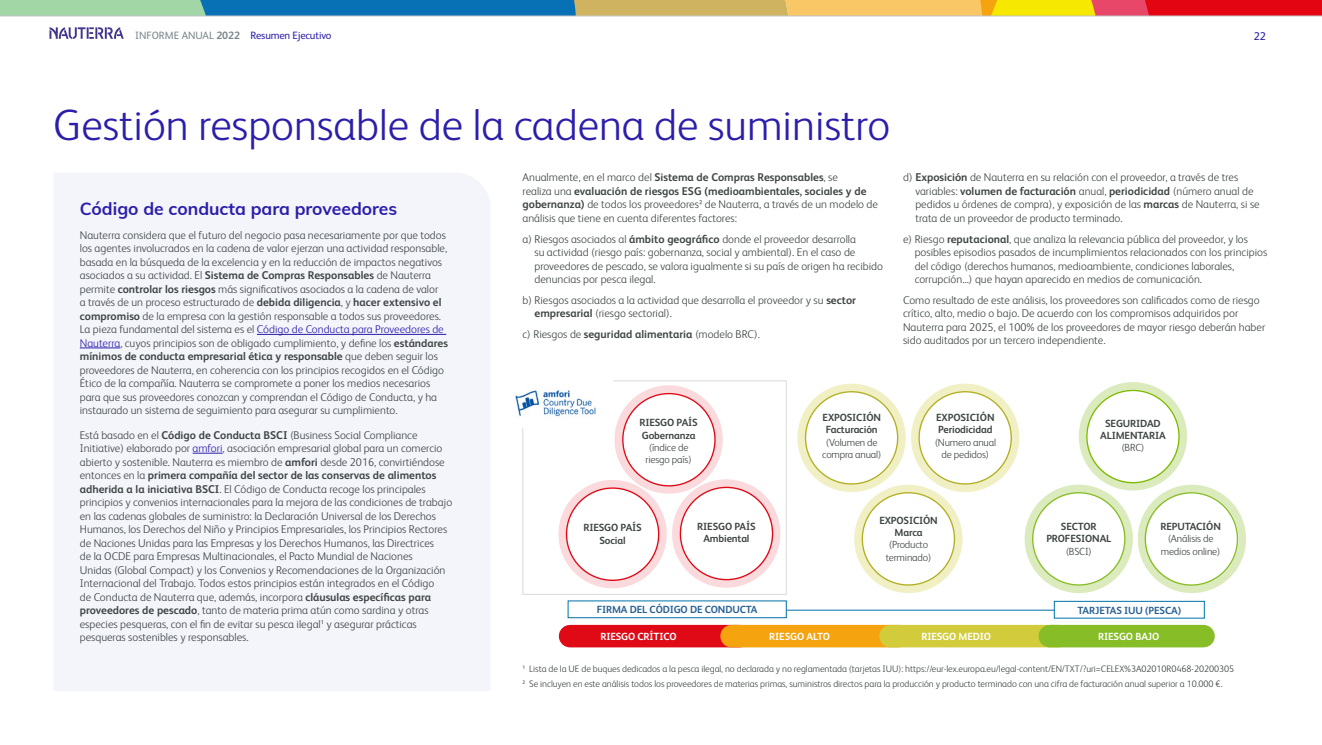
<style>
.page{position:relative;width:1322px;height:745px;background:#fff}
.page>*{position:absolute;margin:0;border:0;box-sizing:border-box;transform-origin:0 0}
.t1{font:300 43.75px "FS Albert Pro";color:#2b1eaa}
.t2{font:700 17.5px "Mulish";color:#2b1eaa}
.t3{font:300 11.25px/13.5px "FS Albert Pro";color:#3e4543}
.t4{font:11.25px "FS Albert Pro";color:#2b1eaa}
.t5{font:10.62px "FS Albert Pro";letter-spacing:-.015em;color:#2b1eaa}
.t6{font:700 10.38px/12.4px "FS Albert Pro";letter-spacing:-.015em;color:#3e4543;text-align:center}
.t7{font:300 10.38px/12.4px "FS Albert Pro";letter-spacing:-.015em;color:#3e4543;text-align:center}
.t8{font:700 10.38px "FS Albert Pro";letter-spacing:-.015em;color:#fff}
.t9{font:700 10.38px "FS Albert Pro";letter-spacing:-.015em;color:#276093}
.t10{font:300 9.38px/14.1px "FS Albert Pro";letter-spacing:-.005em;color:#3e4543}
.s1{color:#7a878c}
.s2{font-weight:700;color:#7a878c}
.s3{font-weight:700}
.s4{color:#2b1eaa}
</style>
<div class="page">
<svg style="left:0;top:0;width:1322px;height:16px;background:#9e9274"></svg>
<hr style="left:0;top:16px;width:1322px;height:1px;background:#bdc3c6">
<svg style="left:49px;top:27px;width:75px;height:12px"></svg>
<div style="left:54px;top:173px;width:436px;height:517px;background:#f4f4fb"></div>
<hr style="left:257px;top:334px;width:189px;height:1px;background:#2b1eaa">
<hr style="left:80px;top:347px;width:40px;height:1px;background:#2b1eaa">
<hr style="left:193px;top:452px;width:30px;height:1px;background:#2b1eaa">
<div style="left:522px;top:380px;width:264px;height:214px;border:1px solid #dadada"></div>
<div style="left:504px;top:373px;width:109px;height:54px;background:#fff"></div>
<img style="left:515px;top:390px;width:81px;height:27px">
<div style="left:614px;top:385px;width:109px;height:108px;border:8px solid #fadadc;border-radius:50%"></div>
<div style="left:672px;top:479px;width:108px;height:108px;border:8px solid #fadadc;border-radius:50%"></div>
<div style="left:797px;top:383px;width:109px;height:108px;border:8px solid #f1f0c5;border-radius:50%"></div>
<div style="left:911px;top:383px;width:108px;height:108px;border:8px solid #f1f0c5;border-radius:50%"></div>
<div style="left:854px;top:484px;width:108px;height:108px;border:8px solid #f1f0c5;border-radius:50%"></div>
<div style="left:1024px;top:484px;width:109px;height:108px;border:8px solid #dbebbe;border-radius:50%"></div>
<div style="left:1079px;top:382px;width:108px;height:108px;border:8px solid #dbebbe;border-radius:50%"></div>
<div style="left:558px;top:479px;width:109px;height:109px;border:8px solid #fadadc;border-radius:50%"></div>
<div style="left:1137px;top:484px;width:109px;height:108px;border:8px solid #dbebbe;border-radius:50%"></div>
<hr style="left:786px;top:609px;width:268px;height:1px;background:#0071a7">
<div style="left:1054px;top:600px;width:150px;height:18px;border:1px solid #0071a7"></div>
<div style="left:570px;top:624px;width:170px;height:23px;background:#e00a17"></div>
<div style="left:731px;top:624px;width:168px;height:23px;background:#f5a30f"></div>
<div style="left:890px;top:624px;width:168px;height:23px;background:#d2cc3d"></div>
<div style="left:1050px;top:624px;width:153px;height:23px;background:#87bd26"></div>
<p class="t5" style="left:135px;top:27px;width:198px"><span class="s1">INFORME ANUAL</span> <span class="s2">2022</span> Resumen Ejecutivo</p>
<p class="t4" style="left:1253px;top:28px;width:14px">22</p>
<h1 class="t1" style="left:53px;top:95px;width:838px">Gestión responsable de la cadena de suministro</h1>
<h2 class="t2" style="left:80px;top:195px;width:319px">Código de conducta para proveedores</h2>
<p class="t3" style="left:80px;top:227px;width:370px">Nauterra considera que el futuro del negocio pasa necesariamente por que todos los agentes involucrados en la cadena de valor ejerzan una actividad responsable, basada en la búsqueda de la excelencia y en la reducción de impactos negativos asociados a su actividad. El <span class="s3">Sistema de Compras Responsables</span> de Nauterra permite <span class="s3">controlar los riesgos</span> más significativos asociados a la cadena de valor<br>a través de un proceso estructurado de <span class="s3">debida diligencia</span>, y <span class="s3">hacer extensivo el compromiso</span> de la empresa con la gestión responsable a todos sus proveedores.<br>La pieza fundamental del sistema es el <span class="s4">Código de Conducta para Proveedores de Nauterra</span>, cuyos principios son de obligado cumplimiento, y define los <span class="s3">estándares mínimos de conducta empresarial ética y responsable</span> que deben seguir los proveedores de Nauterra, en coherencia con los principios recogidos en el Código Ético de la compañía. Nauterra se compromete a poner los medios necesarios para que sus proveedores conozcan y comprendan el Código de Conducta, y ha instaurado un sistema de seguimiento para asegurar su cumplimiento.</p>
<p class="t3" style="left:80px;top:427px;width:374px">Está basado en el <span class="s3">Código de Conducta BSCI</span> (Business Social Compliance Initiative) elaborado por <span class="s4">amfori</span>, asociación empresarial global para un comercio abierto y sostenible. Nauterra es miembro de <span class="s3">amfori</span> desde 2016, convirtiéndose entonces en la <span class="s3">primera compañía del sector de las conservas de alimentos adherida a la iniciativa BSCI</span>. El Código de Conducta recoge los principales principios y convenios internacionales para la mejora de las condiciones de trabajo en las cadenas globales de suministro: la Declaración Universal de los Derechos Humanos, los Derechos del Niño y Principios Empresariales, los Principios Rectores de Naciones Unidas para las Empresas y los Derechos Humanos, las Directrices<br>de la OCDE para Empresas Multinacionales, el Pacto Mundial de Naciones<br>Unidas (Global Compact) y los Convenios y Recomendaciones de la Organización Internacional del Trabajo. Todos estos principios están integrados en el Código<br>de Conducta de Nauterra que, además, incorpora <span class="s3">cláusulas específicas para proveedores de pescado</span>, tanto de materia prima atún como sardina y otras especies pesqueras, con el fin de evitar su pesca ilegal1 y asegurar prácticas pesqueras sostenibles y responsables.</p>
<p class="t3" style="left:522px;top:170px;width:357px">Anualmente, en el marco del <span class="s3">Sistema de Compras Responsables</span>, se<br>realiza una <span class="s3">evaluación de riesgos ESG (medioambientales, sociales y de gobernanza)</span> de todos los proveedores2 de Nauterra, a través de un modelo de análisis que tiene en cuenta diferentes factores:</p>
<p class="t3" style="left:534px;top:231px;width:350px;text-indent:-12px">a) Riesgos asociados al <span class="s3">ámbito geográfico</span> donde el proveedor desarrolla<br>su actividad (riesgo país: gobernanza, social y ambiental). En el caso de proveedores de pescado, se valora igualmente si su país de origen ha recibido denuncias por pesca ilegal.</p>
<p class="t3" style="left:534px;top:292px;width:323px;text-indent:-12px">b) Riesgos asociados a la actividad que desarrolla el proveedor y su <span class="s3">sector empresarial</span> (riesgo sectorial).</p>
<p class="t3" style="left:522px;top:326px;width:239px">c) Riesgos de <span class="s3">seguridad alimentaria</span> (modelo BRC).</p>
<p class="t3" style="left:915px;top:170px;width:346px;text-indent:-12px">d) <span class="s3">Exposición</span> de Nauterra en su relación con el proveedor, a través de tres variables: <span class="s3">volumen de facturación</span> anual, <span class="s3">periodicidad</span> (número anual de pedidos u órdenes de compra), y exposición de las <span class="s3">marcas</span> de Nauterra, si se trata de un proveedor de producto terminado.</p>
<p class="t3" style="left:914px;top:231px;width:354px;text-indent:-12px">e) Riesgo <span class="s3">reputacional</span>, que analiza la relevancia pública del proveedor, y los posibles episodios pasados de incumplimientos relacionados con los principios del código (derechos humanos, medioambiente, condiciones laborales, corrupción…) que hayan aparecido en medios de comunicación.</p>
<p class="t3" style="left:903px;top:292px;width:364px">Como resultado de este análisis, los proveedores son calificados como de riesgo crítico, alto, medio o bajo. De acuerdo con los compromisos adquiridos por Nauterra para 2025, el 100% de los proveedores de mayor riesgo deberán haber sido auditados por un tercero independiente.</p>
<p class="t6" style="left:639px;top:416px;width:60px;text-align:left">RIESGO PAÍS<br>Gobernanza</p>
<p class="t7" style="left:645px;top:440px;width:48px">(índice de riesgo país)</p>
<p class="t6" style="left:822px;top:410px;width:60px">EXPOSICIÓN<br>Facturación</p>
<p class="t7" style="left:822px;top:435px;width:61px">(Volumen de compra anual)</p>
<p class="t6" style="left:936px;top:410px;width:60px;text-align:left">EXPOSICIÓN<br>Periodicidad</p>
<p class="t7" style="left:934px;top:435px;width:63px">(Numero anual de pedidos)</p>
<p class="t6" style="left:1100px;top:416px;width:67px">SEGURIDAD<br>ALIMENTARIA</p>
<p class="t7" style="left:1121px;top:441px;width:25px">(BRC)</p>
<p class="t6" style="left:879px;top:513px;width:60px">EXPOSICIÓN<br>Marca</p>
<p class="t7" style="left:885px;top:537px;width:47px">(Producto terminado)</p>
<p class="t6" style="left:697px;top:519px;width:60px">RIESGO PAÍS<br>Ambiental</p>
<p class="t6" style="left:583px;top:520px;width:60px">RIESGO PAÍS<br>Social</p>
<p class="t6" style="left:1160px;top:519px;width:62px">REPUTACIÓN</p>
<p class="t6" style="left:1046px;top:519px;width:66px">SECTOR<br>PROFESIONAL</p>
<p class="t7" style="left:1065px;top:544px;width:28px">(BSCI)</p>
<p class="t7" style="left:1160px;top:531px;width:61px">(Análisis de medios online)</p>
<p class="t9" style="left:597px;top:602px;width:162px">FIRMA DEL CÓDIGO DE CONDUCTA</p>
<p class="t9" style="left:1077px;top:602px;width:105px">TARJETAS IUU (PESCA)</p>
<p class="t8" style="left:600px;top:629px;width:78px">RIESGO CRÍTICO</p>
<p class="t8" style="left:769px;top:629px;width:62px">RIESGO ALTO</p>
<p class="t8" style="left:921px;top:629px;width:71px">RIESGO MEDIO</p>
<p class="t8" style="left:1098px;top:629px;width:63px">RIESGO BAJO</p>
<p class="t10" style="left:522px;top:661px;width:713px">1 Lista de la UE de buques dedicados a la pesca ilegal, no declarada y no reglamentada (tarjetas IUU): https://eur-lex.europa.eu/legal-content/EN/TXT/?uri=CELEX%3A02010R0468-20200305<br>2 Se incluyen en este análisis todos los proveedores de materias primas, suministros directos para la producción y producto terminado con una cifra de facturación anual superior a 10.000 €.</p>
</div>
